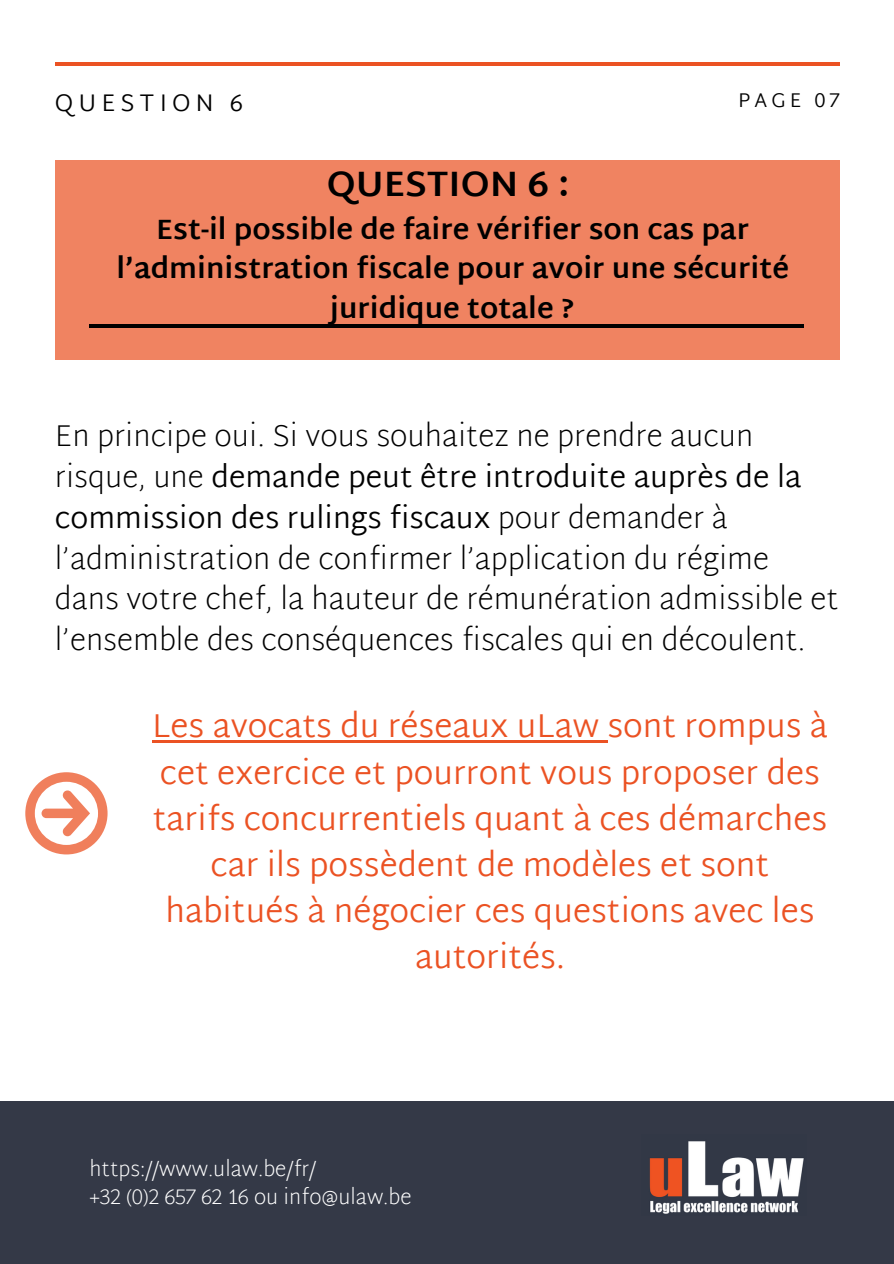
<style>
.page{position:relative;width:894px;height:1264px;background:#fff}
.page>*{position:absolute;margin:0;border:0;box-sizing:border-box;transform-origin:0 0}
.t1{font:700 36px "Martel Sans";color:#000}
.t2{font:300 33px/46.2px "Martel Sans";color:#eb5223;text-align:center}
.t3{font:200 30px/41px "Martel Sans";color:#000}
.t4{font:700 28.5px/39.5px "Martel Sans";color:#000;text-align:center}
.t5{font:300 24px "Martel Sans";letter-spacing:.21em;color:#000}
.t6{font:200 21px/28.2px "Martel Sans";color:#fff}
.t7{font:300 19.8px "Martel Sans";letter-spacing:.21em;color:#000}
.s1{font-weight:300}
</style>
<div class="page">
<div style="left:0;top:1100px;width:893px;height:163px;background:#343947"></div>
<hr style="left:55px;top:62px;width:784px;height:4px;background:#eb5223">
<div style="left:55px;top:161px;width:784px;height:198px;background:#f08361"></div>
<hr style="left:89px;top:324px;width:714px;height:4px;background:#000">
<img style="left:649px;top:1141px;width:155px;height:73px">
<hr style="left:152px;top:740px;width:455px;height:2px;background:#eb5223">
<svg style="left:25px;top:772px;width:82px;height:82px"></svg>
<p class="t5" style="left:55px;top:89px;width:189px">QUESTION 6</p>
<p class="t7" style="left:738px;top:89px;width:103px">PAGE 07</p>
<p class="t1" style="left:327px;top:163px;width:244px">QUESTION 6 :</p>
<p class="t4" style="left:116px;top:209px;width:674px">Est-il possible de faire vérifier son cas par l’administration fiscale pour avoir une sécurité juridique totale ?</p>
<p class="t3" style="left:55px;top:415px;width:785px">En principe oui. Si vous souhaitez ne prendre aucun risque, une <span class="s1">demande peut être introduite auprès de la commission des rulings fiscaux</span> pour demander à l’administration de confirmer l’application du régime dans votre chef, la hauteur de rémunération admissible et l’ensemble des conséquences fiscales qui en découlent.</p>
<p class="t2" style="left:152px;top:703px;width:677px">Les avocats du réseaux uLaw sont rompus à cet exercice et pourront vous proposer des tarifs concurrentiels quant à ces démarches car ils possèdent de modèles et sont habitués à négocier ces questions avec les autorités.</p>
<p class="t6" style="left:89px;top:1154px;width:323px">https://www.ulaw.be/fr/<br>+32 (0)2 657 62 16 ou info@ulaw.be</p>
</div>
